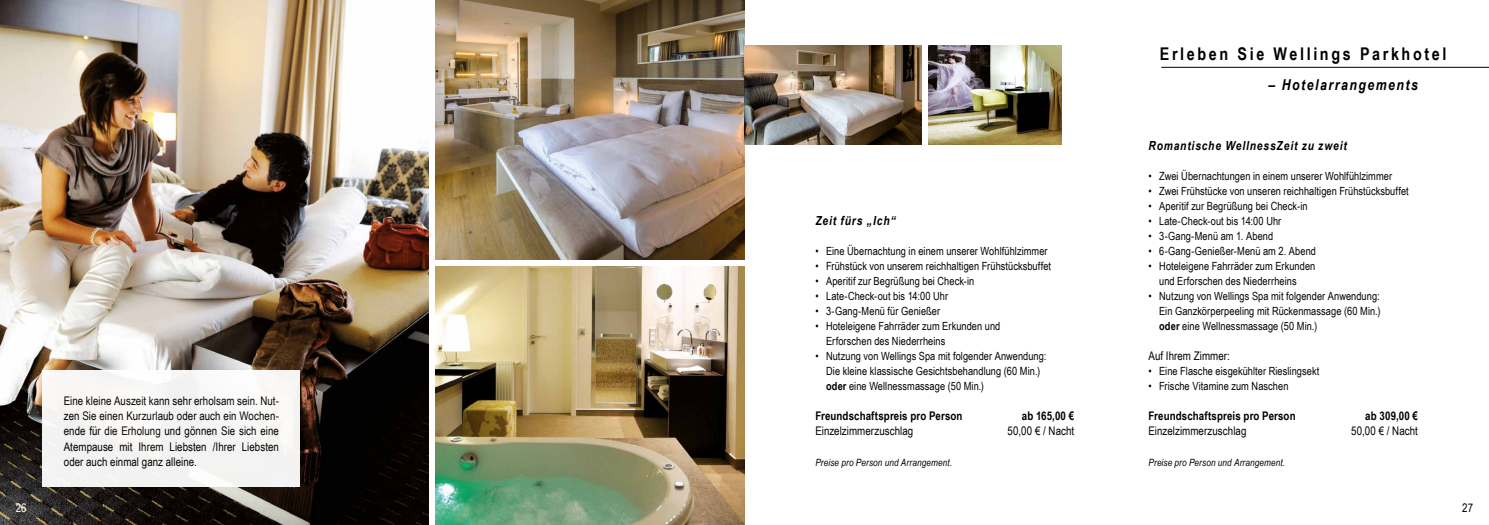
<style>
.page{position:relative;width:1489px;height:525px;background:#fff}
.page>*{position:absolute;margin:0;border:0;box-sizing:border-box;transform-origin:0 0}
.t1{font:700 17.5px "Arial Narrow";letter-spacing:.15em;color:#000}
.t2{font:italic 700 15px "Arial Narrow";letter-spacing:.1em;color:#000}
.t3{font:italic 700 12.5px "Arial Narrow";letter-spacing:.065em;color:#000}
.t4{font:11.88px/15px "Arial Narrow";letter-spacing:.005em;color:#000;text-align:justify}
.t5{font:700 11.88px "Arial Narrow";letter-spacing:.01em;color:#000}
.t6{font:11.88px "Arial Narrow";color:#fff}
.t7{font:11.25px/15px "Arial Narrow";letter-spacing:.005em;color:#000}
.t8{font:italic 10px "Arial Narrow";letter-spacing:.01em;color:#000}
.s1{font-weight:700}
</style>
<div class="page">
<img style="left:928px;top:45px;width:133px;height:99px">
<hr style="left:1161px;top:67px;width:327px;height:1px;background:#000">
<img style="left:0;top:0;width:428px;height:524px">
<img style="left:435px;top:0;width:309px;height:260px">
<img style="left:744px;top:45px;width:177px;height:99px">
<img style="left:435px;top:266px;width:309px;height:258px">
<div style="left:43px;top:370px;width:257px;height:116px;background:#f6f5f4"></div>
<h1 class="t1" style="left:1159px;top:41px;width:288px">Erleben Sie Wellings Parkhotel</h1>
<p class="t4" style="left:64px;top:393px;width:217px">Eine kleine Auszeit kann sehr erholsam sein. Nut&shy;zen Sie einen Kurzurlaub oder auch ein Wochen&shy;ende für die Erholung und gönnen Sie sich eine Atempause mit Ihrem Liebsten /Ihrer Liebsten oder auch einmal ganz alleine.</p>
<p class="t3" style="left:815px;top:211px;width:82px">Zeit fürs „Ich“</p>
<p class="t7" style="left:815px;top:243px;width:234px">• Eine Übernachtung in einem unserer Wohlfühlzimmer</p>
<p class="t7" style="left:815px;top:258px;width:237px">• Frühstück von unserem reichhaltigen Frühstücksbuffet</p>
<p class="t7" style="left:815px;top:273px;width:160px">• Aperitif zur Begrüßung bei Check-in</p>
<p class="t7" style="left:815px;top:288px;width:134px">• Late-Check-out bis 14:00 Uhr</p>
<p class="t7" style="left:815px;top:303px;width:126px">• 3-Gang-Menü für Genießer</p>
<p class="t7" style="left:826px;top:318px;width:176px;text-indent:-11px">• Hoteleigene Fahrräder zum Erkunden und<br>Erforschen des Niederrheins</p>
<p class="t7" style="left:826px;top:348px;width:222px;text-indent:-11px">• Nutzung von Wellings Spa mit folgender Anwendung:<br>Die kleine klassische Gesichtsbehandlung (60 Min.) <span class="s1">oder</span> eine Wellnessmassage (50 Min.)</p>
<p class="t5" style="left:815px;top:407px;width:149px">Freundschaftspreis pro Person</p>
<p class="t5" style="left:1021px;top:407px;width:54px">ab 165,00 €</p>
<p class="t4" style="left:815px;top:423px;width:99px">Einzelzimmerzuschlag</p>
<p class="t4" style="left:1007px;top:423px;width:68px">50,00 € / Nacht</p>
<p class="t8" style="left:815px;top:455px;width:138px">Preise pro Person und Arrangement.</p>
<h2 class="t2" style="left:1268px;top:73px;width:151px">– Hotelarrangements</h2>
<p class="t3" style="left:1148px;top:136px;width:200px">Romantische WellnessZeit zu zweit</p>
<p class="t7" style="left:1148px;top:168px;width:245px">• Zwei Übernachtungen in einem unserer Wohlfühlzimmer</p>
<p class="t7" style="left:1148px;top:183px;width:262px">• Zwei Frühstücke von unseren reichhaltigen Frühstücksbuffet</p>
<p class="t7" style="left:1148px;top:198px;width:160px">• Aperitif zur Begrüßung bei Check-in</p>
<p class="t7" style="left:1148px;top:213px;width:134px">• Late-Check-out bis 14:00 Uhr</p>
<p class="t7" style="left:1148px;top:228px;width:126px">• 3-Gang-Menü am 1. Abend</p>
<p class="t7" style="left:1148px;top:243px;width:169px">• 6-Gang-Genießer-Menü am 2. Abend</p>
<p class="t7" style="left:1159px;top:258px;width:158px;text-indent:-11px">• Hoteleigene Fahrräder zum Erkunden und Erforschen des Niederrheins</p>
<p class="t7" style="left:1159px;top:288px;width:223px;text-align:justify;text-indent:-11px">• Nutzung von Wellings Spa mit folgender Anwendung:<br>Ein Ganzkörperpeeling mit Rückenmassage (60 Min.) <span class="s1">oder</span> eine Wellnessmassage (50 Min.)</p>
<p class="t4" style="left:1148px;top:348px;width:83px">Auf Ihrem Zimmer:</p>
<p class="t7" style="left:1148px;top:363px;width:172px">• Eine Flasche eisgekühlter Rieslingsekt</p>
<p class="t7" style="left:1148px;top:378px;width:141px">• Frische Vitamine zum Naschen</p>
<p class="t5" style="left:1148px;top:407px;width:149px">Freundschaftspreis pro Person</p>
<p class="t5" style="left:1365px;top:407px;width:54px">ab 309,00 €</p>
<p class="t4" style="left:1148px;top:423px;width:99px">Einzelzimmerzuschlag</p>
<p class="t4" style="left:1351px;top:423px;width:68px">50,00 € / Nacht</p>
<p class="t8" style="left:1148px;top:455px;width:138px">Preise pro Person und Arrangement.</p>
<p class="t6" style="left:16px;top:499px;width:12px">26</p>
<p class="t4" style="left:1462px;top:500px;width:12px">27</p>
</div>
